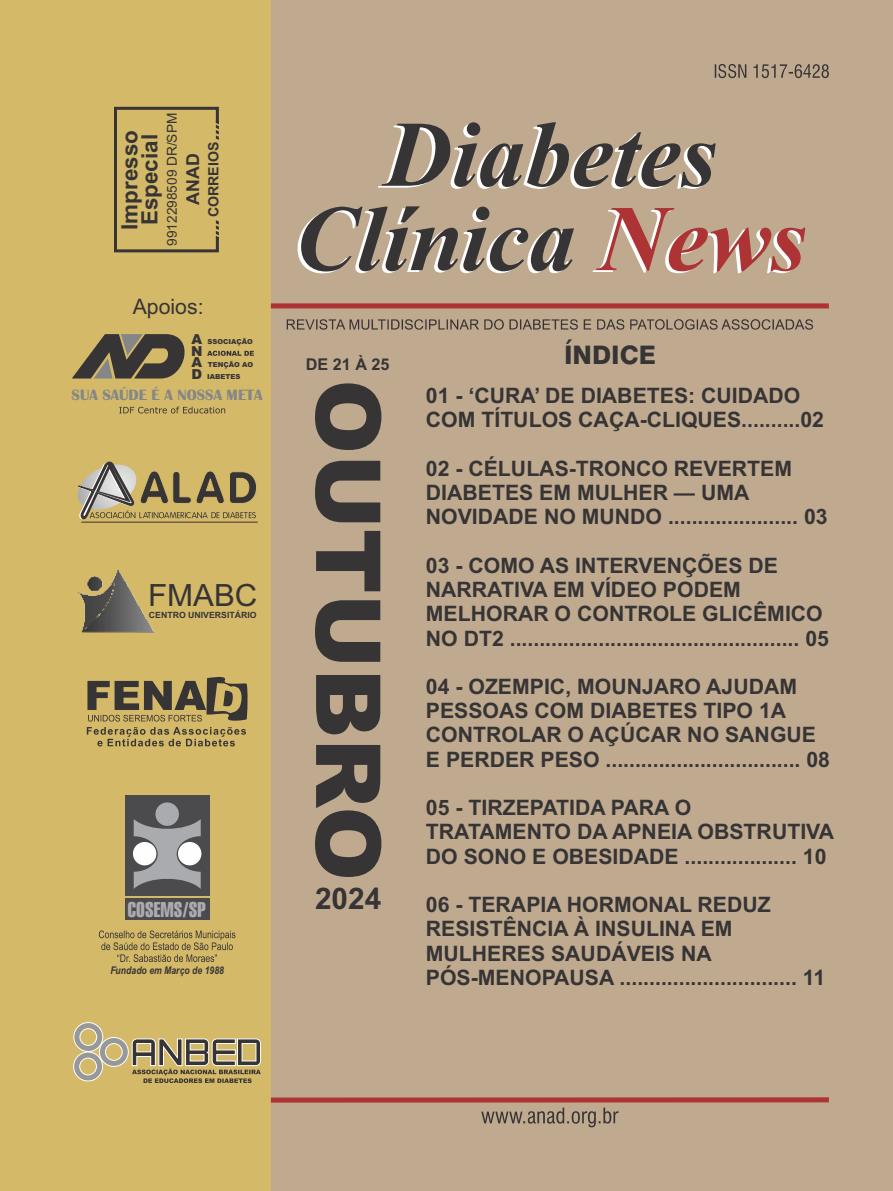
<style>
.page{position:relative;width:893px;height:1191px;background:#bfaa8f}
.page>*{position:absolute;margin:0;border:0;box-sizing:border-box;transform-origin:0 0}
.t1{font:italic 700 93.6px/84.3px "Times New Roman";color:#373435;text-align:center}
.t2{font:900 89.7px "Arial";color:#373435}
.t3{font:30.6px "Arial";color:#373435}
.t4{font:700 29.85px "Arial";color:#373435}
.t5{font:800 25.5px "Swiss 721 BT";color:#373435}
.t6{font:700 22.35px/19.8px "Arial";color:#373435}
.t7{font:700 21.3px/24.2px "Arial";color:#373435}
.t8{font:21.3px "Arial";color:#373435}
.t9{font:21px "Triumvirate Extra Compressed";color:#a9abae;scale:1.08 1}
.t10{font:700 17.85px "Arial";color:#373435}
.t11{font:700 16.2px "Arial";color:#373435}
.t12{font:700 15.45px "Britannic";color:#848688}
.t13{font:700 14.1px "Arial";color:#373435}
.t14{font:900 13.8px/11.6px "Arial";color:#373435;text-align:justify}
.t15{font:13.65px "Arial";color:#373435}
.t16{font:italic 700 10.5px "Arial Narrow";color:#373435}
.t17{font:700 8.55px "Arial";color:#373435}
.t18{font:900 6.9px/11.6px "Arial";color:#373435}
.s1{color:#ad3335}
</style>
<div class="page">
<div style="left:0;top:0;width:271px;height:1191px;background:#d4b968"></div>
<svg style="left:271px;top:1097px;width:558px;height:30px"></svg>
<svg style="left:287px;top:319px;width:526px;height:11px"></svg>
<svg style="left:271px;top:303px;width:558px;height:5px;background:#ae3c3c"></svg>
<svg style="left:715px;top:64px;width:114px;height:14px"></svg>
<svg style="left:99px;top:930px;width:136px;height:32px"></svg>
<svg style="left:87px;top:676px;width:161px;height:70px"></svg>
<svg style="left:72px;top:334px;width:113px;height:44px"></svg>
<svg style="left:207px;top:351px;width:47px;height:5px"></svg>
<svg style="left:119px;top:406px;width:106px;height:7px"></svg>
<hr style="left:81px;top:522px;width:177px;height:1px;background:#373435">
<svg style="left:77px;top:461px;width:179px;height:59px"></svg>
<img style="left:78px;top:571px;width:77px;height:61px">
<svg style="left:73px;top:1022px;width:188px;height:61px"></svg>
<div style="left:125px;top:898px;width:84px;height:22px;background:#4b4b4d"></div>
<div style="left:125px;top:795px;width:84px;height:100px;background:#4b4b4d"></div>
<div style="left:155px;top:802px;width:24px;height:24px;background:#a9abae;border-radius:50%"></div>
<svg style="left:134px;top:819px;width:67px;height:70px"></svg>
<svg style="left:114px;top:106px;width:105px;height:147px"></svg>
<p class="t15" style="left:167px;top:246px;width:134px;rotate:-90deg">9912298509 DR/SPM</p>
<p class="t6" style="left:122px;top:230px;width:101px;rotate:-90deg">Impresso<br>Especial</p>
<p class="t10" style="left:186px;top:205px;width:53px;rotate:-90deg">ANAD</p>
<p class="t13" style="left:208px;top:217px;width:77px;rotate:-90deg">CORREIOS</p>
<p class="t8" style="left:133px;top:299px;width:72px">Apoios:</p>
<p class="t14" style="left:191px;top:335px;width:13px">A N A D</p>
<p class="t12" style="left:72px;top:390px;width:193px">SUA SAÚDE É A NOSSA META</p>
<p class="t18" style="left:207px;top:336px;width:47px">SSOCIAÇÃO</p>
<p class="t18" style="left:207px;top:359px;width:47px">TENÇÃO AO<br>IABETES</p>
<h3 class="t3" style="left:148px;top:583px;width:111px">FMABC</h3>
<p class="t17" style="left:149px;top:612px;width:109px">CENTRO UNIVERSITÁRIO</p>
<p class="t9" style="left:127px;top:896px;width:74px">COSEMS/SP</p>
<p class="t16" style="left:110px;top:966px;width:115px">Fundado em Março de 1988</p>
<h1 class="t1" style="left:295px;top:122px;width:513px">Diabetes<br>Clínica <span class="s1">News</span></h1>
<p class="t11" style="left:306px;top:358px;width:85px">DE 21 À 25</p>
<h2 class="t2" style="left:380px;top:379px;width:503px;rotate:90deg">OUTUBRO</h2>
<h3 class="t4" style="left:315px;top:887px;width:68px">2024</h3>
<p class="t5" style="left:564px;top:345px;width:93px">ÍNDICE</p>
<p class="t7" style="left:426px;top:385px;width:400px">01 - ‘CURA’ DE DIABETES: CUIDADO<br>COM TÍTULOS CAÇA-CLIQUES..........02</p>
<p class="t7" style="left:426px;top:458px;width:403px">02 - CÉLULAS-TRONCO REVERTEM<br>DIABETES EM MULHER — UMA<br>NOVIDADE NO MUNDO ...................... 03</p>
<p class="t7" style="left:426px;top:555px;width:405px">03 - COMO AS INTERVENÇÕES DE NARRATIVA EM VÍDEO PODEM MELHORAR O CONTROLE GLICÊMICO NO DT2 ................................................. 05</p>
<p class="t7" style="left:426px;top:676px;width:406px">04 - OZEMPIC, MOUNJARO AJUDAM PESSOAS COM DIABETES TIPO 1A CONTROLAR O AÇÚCAR NO SANGUE E PERDER PESO ................................. 08</p>
<p class="t7" style="left:426px;top:797px;width:410px">05 - TIRZEPATIDA PARA O<br>TRATAMENTO DA APNEIA OBSTRUTIVA<br>DO SONO E OBESIDADE ................... 10</p>
<p class="t7" style="left:426px;top:894px;width:401px">06 - TERAPIA HORMONAL REDUZ<br>RESISTÊNCIA À INSULINA EM<br>MULHERES SAUDÁVEIS NA<br>PÓS-MENOPAUSA .............................. 11</p>
</div>
